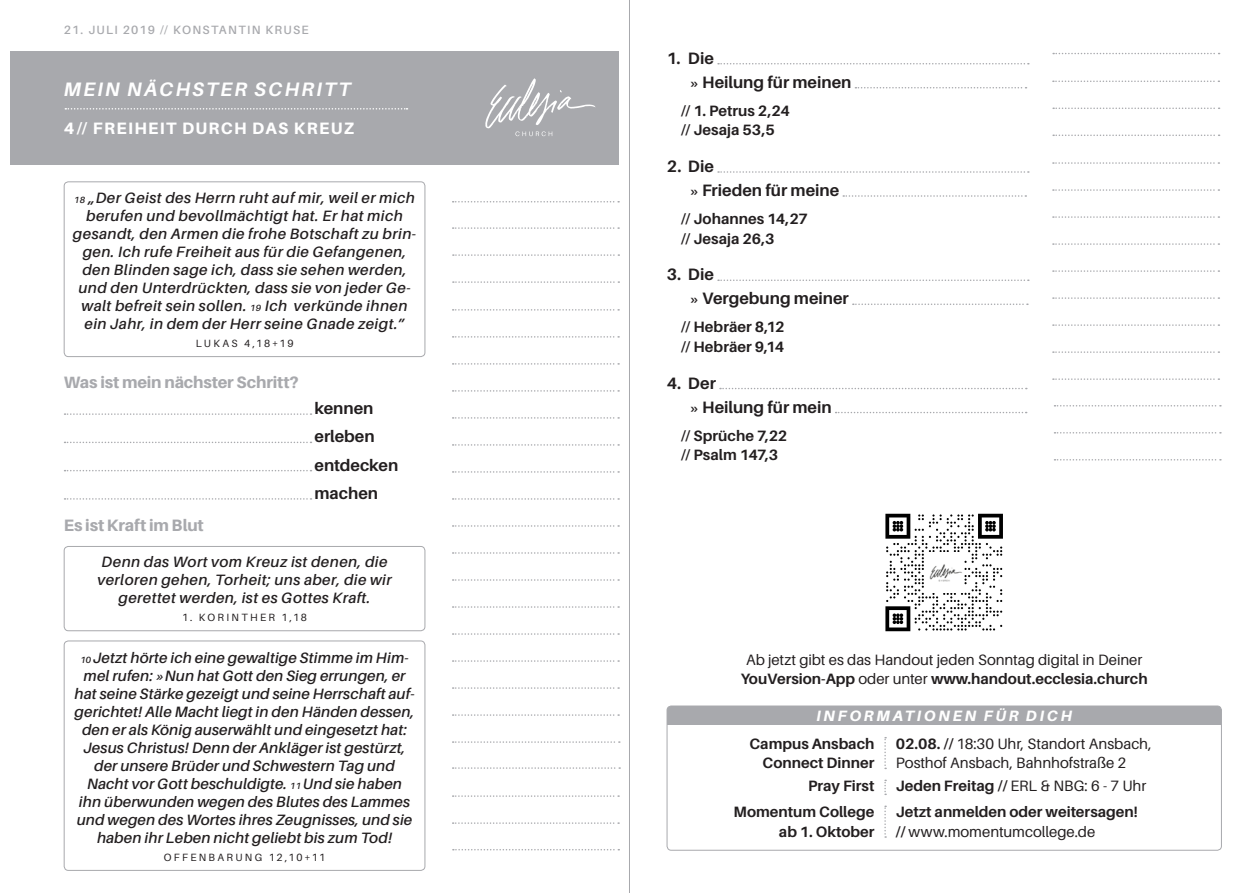
<style>
.page{position:relative;width:1259px;height:893px;background:#fff}
.page>*{position:absolute;margin:0;border:0;box-sizing:border-box;transform-origin:0 0}
.t1{font:italic 700 19.5px "Aileron";letter-spacing:.11em;color:#fff}
.Aufzählung_Punkte{font:700 16.5px/24px "Aileron";color:#231f20}
.Aufzählung_Punkte-2{font:800 16.5px "Aileron";letter-spacing:-.01em;color:#a8a9ad}
.t2{font:800 16.5px "Aileron";letter-spacing:.08em;color:#fff}
.Allgemein{font:italic 600 15px/18px "Aileron";letter-spacing:.01em;color:#231f20;text-align:center}
.Allgemein-2{font:italic 600 15px/18px "Aileron";letter-spacing:.03em;color:#231f20;text-align:center}
.Fließtext{font:700 15px/19.5px "Aileron";color:#231f20}
.t3{font:15px/19.5px "Aileron";letter-spacing:-.005em;color:#231f20}
.t4{font:italic 800 15px "Aileron";letter-spacing:.18em;color:#fff}
.t5{font:600 12px "Aileron";letter-spacing:.11em;color:#a8a9ad}
.Allgemein-3{font:10.5px "Aileron";letter-spacing:.22em;color:#231f20}
.s1{font-size:9px}
.s2{font-size:15px}
.s3{font-weight:700}
.s4{font-weight:400}
</style>
<div class="page">
<div style="left:11px;top:51px;width:608px;height:113px;background:#a8a9ad"></div>
<svg style="left:485px;top:78px;width:110px;height:58px"></svg>
<hr style="left:629px;top:0;width:1px;height:893px;background:#a8a9ad">
<svg style="left:1053px;top:324px;width:166px;height:2px"></svg>
<svg style="left:1053px;top:189px;width:166px;height:2px"></svg>
<svg style="left:1053px;top:162px;width:166px;height:2px"></svg>
<svg style="left:1053px;top:378px;width:166px;height:2px"></svg>
<svg style="left:1053px;top:243px;width:166px;height:2px"></svg>
<svg style="left:1053px;top:297px;width:166px;height:2px"></svg>
<svg style="left:1054px;top:432px;width:167px;height:2px"></svg>
<svg style="left:1054px;top:459px;width:167px;height:2px"></svg>
<svg style="left:1053px;top:351px;width:166px;height:2px"></svg>
<svg style="left:1053px;top:216px;width:166px;height:2px"></svg>
<svg style="left:1053px;top:270px;width:166px;height:2px"></svg>
<svg style="left:1054px;top:405px;width:167px;height:2px"></svg>
<svg style="left:1053px;top:135px;width:166px;height:1px"></svg>
<svg style="left:1053px;top:108px;width:166px;height:1px"></svg>
<svg style="left:1053px;top:81px;width:166px;height:1px"></svg>
<svg style="left:1053px;top:53px;width:166px;height:1px"></svg>
<svg style="left:453px;top:471px;width:166px;height:2px"></svg>
<svg style="left:453px;top:336px;width:166px;height:2px"></svg>
<svg style="left:453px;top:309px;width:166px;height:2px"></svg>
<svg style="left:453px;top:525px;width:166px;height:2px"></svg>
<svg style="left:453px;top:390px;width:166px;height:2px"></svg>
<svg style="left:453px;top:579px;width:166px;height:2px"></svg>
<svg style="left:453px;top:444px;width:166px;height:2px"></svg>
<svg style="left:453px;top:633px;width:166px;height:2px"></svg>
<svg style="left:453px;top:687px;width:166px;height:2px"></svg>
<svg style="left:453px;top:741px;width:167px;height:2px"></svg>
<svg style="left:453px;top:767px;width:167px;height:2px"></svg>
<svg style="left:453px;top:795px;width:166px;height:2px"></svg>
<svg style="left:453px;top:822px;width:166px;height:2px"></svg>
<svg style="left:453px;top:498px;width:166px;height:2px"></svg>
<svg style="left:453px;top:363px;width:166px;height:2px"></svg>
<svg style="left:453px;top:552px;width:166px;height:2px"></svg>
<svg style="left:453px;top:417px;width:166px;height:2px"></svg>
<svg style="left:453px;top:606px;width:166px;height:2px"></svg>
<svg style="left:453px;top:660px;width:166px;height:2px"></svg>
<svg style="left:453px;top:714px;width:166px;height:2px"></svg>
<svg style="left:453px;top:281px;width:166px;height:2px"></svg>
<svg style="left:453px;top:254px;width:166px;height:2px"></svg>
<svg style="left:453px;top:227px;width:166px;height:2px"></svg>
<svg style="left:453px;top:201px;width:166px;height:2px"></svg>
<svg style="left:453px;top:849px;width:166px;height:1px"></svg>
<svg style="left:65px;top:108px;width:342px;height:2px"></svg>
<svg style="left:884px;top:737px;width:2px;height:32px"></svg>
<svg style="left:884px;top:780px;width:2px;height:15px"></svg>
<svg style="left:884px;top:806px;width:2px;height:32px"></svg>
<div style="left:667px;top:706px;width:554px;height:19px;background:#a8a9ad"></div>
<div style="left:666px;top:706px;width:555px;height:145px;border:1px solid #a8a9ad;border-radius:4px"></div>
<svg style="left:718px;top:63px;width:311px;height:1px"></svg>
<svg style="left:855px;top:87px;width:171px;height:1px"></svg>
<svg style="left:718px;top:171px;width:311px;height:2px"></svg>
<svg style="left:843px;top:195px;width:183px;height:2px"></svg>
<svg style="left:718px;top:279px;width:311px;height:2px"></svg>
<svg style="left:853px;top:303px;width:175px;height:2px"></svg>
<svg style="left:720px;top:388px;width:307px;height:1px"></svg>
<svg style="left:835px;top:412px;width:191px;height:1px"></svg>
<div style="left:64px;top:181px;width:361px;height:176px;border:1px solid #a8a9ad;border-radius:4px"></div>
<div style="left:64px;top:546px;width:361px;height:85px;border:1px solid #a8a9ad;border-radius:4px"></div>
<div style="left:64px;top:641px;width:361px;height:230px;border:1px solid #a8a9ad;border-radius:4px"></div>
<svg style="left:65px;top:413px;width:246px;height:2px"></svg>
<svg style="left:65px;top:442px;width:246px;height:1px"></svg>
<svg style="left:65px;top:470px;width:246px;height:1px"></svg>
<svg style="left:65px;top:498px;width:246px;height:2px"></svg>
<svg style="left:885px;top:514px;width:118px;height:117px"></svg>
<img style="left:924px;top:553px;width:39px;height:39px">
<p class="t5" style="left:64px;top:23px;width:246px">21. JULI 2019 // KONSTANTIN KRUSE</p>
<p class="t1" style="left:64px;top:79px;width:288px">MEIN NÄCHSTER SCHRITT</p>
<p class="t2" style="left:64px;top:119px;width:292px">4 // FREIHEIT DURCH DAS KREUZ</p>
<p class="Allgemein-2" style="left:73px;top:189px;width:345px"><span class="s1">18</span> „Der Geist des Herrn ruht auf mir, weil er mich berufen und bevollmächtigt hat. Er hat mich gesandt, den Armen die frohe Botschaft zu brin&shy;gen. Ich rufe Freiheit aus für die Gefangenen, den Blinden sage ich, dass sie sehen werden, und den Unterdrückten, dass sie von jeder Ge&shy;walt befreit sein sollen. <span class="s1">19</span> Ich verkünde ihnen ein Jahr, in dem der Herr seine Gnade zeigt.”</p>
<p class="Allgemein-3" style="left:196px;top:338px;width:99px">LUKAS 4,18+19</p>
<p class="Aufzählung_Punkte-2" style="left:64px;top:373px;width:237px">Was ist mein nächster Schritt?</p>
<p class="Aufzählung_Punkte-2" style="left:64px;top:516px;width:141px">Es ist Kraft im Blut</p>
<p class="Aufzählung_Punkte" style="left:314px;top:396px;width:60px">kennen</p>
<p class="Aufzählung_Punkte" style="left:314px;top:425px;width:62px">erleben</p>
<p class="Aufzählung_Punkte" style="left:314px;top:453px;width:85px">entdecken</p>
<p class="Aufzählung_Punkte" style="left:314px;top:481px;width:65px">machen</p>
<p class="Allgemein-2" style="left:97px;top:553px;width:296px">Denn das Wort vom Kreuz ist denen, die verloren gehen, Torheit; uns aber, die wir gerettet werden, ist es Gottes Kraft.</p>
<p class="Allgemein-3" style="left:182px;top:612px;width:127px">1. KORINTHER 1,18</p>
<p class="Allgemein" style="left:74px;top:649px;width:342px"><span class="s1">10</span> Jetzt hörte ich eine gewaltige Stimme im Him&shy;mel rufen: »Nun hat Gott den Sieg errungen, er hat seine Stärke gezeigt und seine Herrschaft auf&shy;gerichtet! Alle Macht liegt in den Händen dessen, den er als König auserwählt und eingesetzt hat:<br>Jesus Christus! Denn der Ankläger ist gestürzt, der unsere Brüder und Schwestern Tag und Nacht vor Gott beschuldigte. <span class="s1">11</span> Und sie haben ihn überwunden wegen des Blutes des Lammes und wegen des Wortes ihres Zeugnisses, und sie haben ihr Leben nicht geliebt bis zum Tod!</p>
<p class="Allgemein-3" style="left:164px;top:852px;width:163px">OFFENBARUNG 12,10+11</p>
<p class="Aufzählung_Punkte" style="left:690px;top:46px;width:163px;text-indent:-23px">1. Die<br><span class="s2">»</span> Heilung für meinen</p>
<p class="Fließtext" style="left:681px;top:101px;width:110px">// 1. Petrus 2,24 // Jesaja 53,5</p>
<p class="Aufzählung_Punkte" style="left:690px;top:154px;width:151px;text-indent:-23px">2. Die<br><span class="s2">»</span> Frieden für meine</p>
<p class="Fließtext" style="left:681px;top:209px;width:128px">// Johannes 14,27 // Jesaja 26,3</p>
<p class="Aufzählung_Punkte" style="left:690px;top:263px;width:160px;text-indent:-23px">3. Die<br><span class="s2">»</span> Vergebung meiner</p>
<p class="Fließtext" style="left:681px;top:317px;width:105px">// Hebräer 8,12 // Hebräer 9,14</p>
<p class="Aufzählung_Punkte" style="left:690px;top:371px;width:143px;text-indent:-23px">4. Der<br><span class="s2">»</span> Heilung für mein</p>
<p class="Fließtext" style="left:681px;top:426px;width:108px">// Sprüche 7,22 // Psalm 147,3</p>
<p class="t3" style="left:741px;top:650px;width:408px;text-align:center">Ab jetzt gibt es das Handout jeden Sonntag digital in Deiner<br><span class="s3">YouVersion-App</span> oder unter <span class="s3">www.handout.ecclesia.church</span></p>
<p class="t4" style="left:816px;top:707px;width:257px">INFORMATIONEN FÜR DICH</p>
<p class="Fließtext" style="left:749px;top:734px;width:126px;text-align:right">Campus Ansbach<br>Connect Dinner</p>
<p class="t3" style="left:895px;top:734px;width:257px"><span class="s3">02.08. //</span> 18:30 Uhr, Standort Ansbach,<br>Posthof Ansbach, Bahnhofstraße 2</p>
<p class="Fließtext" style="left:808px;top:776px;width:68px">Pray First</p>
<p class="Fließtext" style="left:895px;top:776px;width:252px">Jeden Freitag // <span class="s4">ERL &amp; NBG: 6 - 7 Uhr</span></p>
<p class="Fließtext" style="left:733px;top:802px;width:142px">Momentum College</p>
<p class="Fließtext" style="left:779px;top:822px;width:97px">ab 1. Oktober</p>
<p class="Fließtext" style="left:895px;top:802px;width:244px">Jetzt anmelden oder weitersagen! // <span class="s4">www.momentumcollege.de</span></p>
</div>
